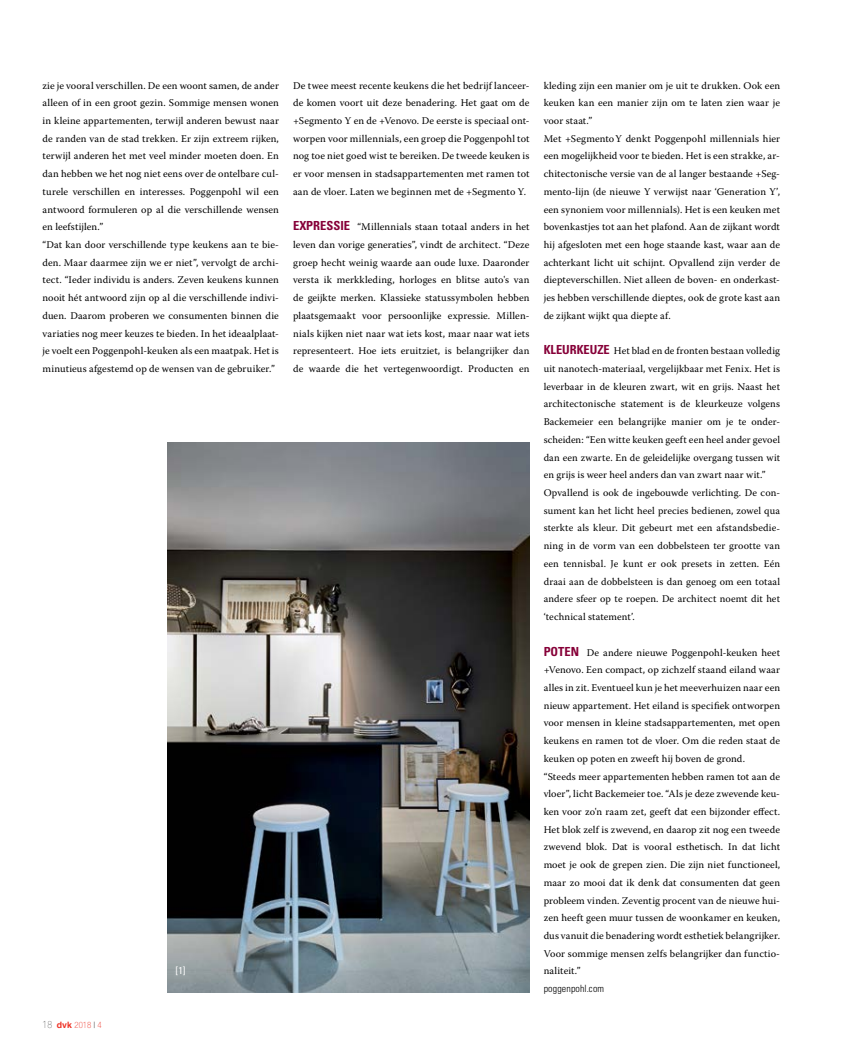
<style>
.page{position:relative;width:851px;height:1063px;background:#fff}
.page>*{position:absolute;margin:0;border:0;box-sizing:border-box;transform-origin:0 0}
.t1{font:10.25px/17.8px "Warnock Pro";letter-spacing:.01em;color:#000}
.t2{font:300 condensed 10px "Univers";letter-spacing:.015em;color:#000}
.t3{font:condensed 10px "Univers";color:#fff}
.t4{font:100 condensed 8.75px "Helvetica Neue";color:#ee3124}
.s1{font-family:"Univers";font-weight:700;font-stretch:condensed;font-size:12.5px;color:#860038}
.s2{font-weight:900;font-size:10px;color:#000}
.s3{font-family:"Helvetica";font-weight:700;font-stretch:normal}
.s4{color:#000}
</style>
<div class="page">
<img style="left:168px;top:443px;width:361px;height:549px">
<p class="t1" style="left:43px;top:76px;width:238px">zie je vooral verschillen. De een woont samen, de ander alleen of in een groot gezin. Sommige mensen wonen in kleine appartementen, terwijl anderen bewust naar de randen van de stad trekken. Er zijn extreem rijken, terwijl anderen het met veel minder moeten doen. En dan hebben we het nog niet eens over de ontelbare cul&shy;turele verschillen en interesses. Poggenpohl wil een antwoord formuleren op al die verschillende wensen en leefstijlen.”<br>“Dat kan door verschillende type keukens aan te bie&shy;den. Maar daarmee zijn we er niet”, vervolgt de archi&shy;tect. “Ieder individu is anders. Zeven keukens kunnen nooit hét antwoord zijn op al die verschillende indivi&shy;duen. Daarom proberen we consumenten binnen die variaties nog meer keuzes te bieden. In het ideaalplaat&shy;je voelt een Poggenpohl-keuken als een maatpak. Het is minutieus afgestemd op de wensen van de gebruiker.”</p>
<p class="t1" style="left:293px;top:76px;width:238px;text-align:justify">De twee meest recente keukens die het bedrijf lanceer&shy;de komen voort uit deze benadering. Het gaat om de +Segmento Y en de +Venovo. De eerste is speciaal ont&shy;worpen voor millennials, een groep die Poggenpohl tot nog toe niet goed wist te bereiken. De tweede keuken is er voor mensen in stadsappartementen met ramen tot aan de vloer. Laten we beginnen met de +Segmento Y.</p>
<p class="t1" style="left:293px;top:218px;width:238px;text-align:justify"><span class="s1">EXPRESSIE</span> “Millennials staan totaal anders in het leven dan vorige generaties”, vindt de architect. “Deze groep hecht weinig waarde aan oude luxe. Daaronder versta ik merkkleding, horloges en blitse auto's van de geijkte merken. Klassieke statussymbolen hebben plaatsgemaakt voor persoonlijke expressie. Millen&shy;nials kijken niet naar wat iets kost, maar naar wat iets representeert. Hoe iets eruitziet, is belangrijker dan de waarde die het vertegenwoordigt. Producten en</p>
<p class="t4" style="left:43px;top:1020px;width:61px"><span class="s2">18</span> <span class="s3">dvk</span> 2018 <span class="s4">|</span> 4</p>
<p class="t3" style="left:175px;top:965px;width:11px">[1]</p>
<p class="t1" style="left:543px;top:76px;width:238px">kleding zijn een manier om je uit te drukken. Ook een keuken kan een manier zijn om te laten zien waar je voor staat.”<br>Met +SegmentoY denkt Poggenpohl millennials hier een mogelijkheid voor te bieden. Het is een strakke, ar&shy;chitectonische versie van de al langer bestaande +Seg&shy;mento-lijn (de nieuwe Y verwijst naar ‘Generation Y’, een synoniem voor millennials). Het is een keuken met bovenkastjes tot aan het plafond. Aan de zijkant wordt hij afgesloten met een hoge staande kast, waar aan de achterkant licht uit schijnt. Opvallend zijn verder de diepteverschillen. Niet alleen de boven- en onderkast&shy;jes hebben verschillende dieptes, ook de grote kast aan de zijkant wijkt qua diepte af.</p>
<p class="t1" style="left:543px;top:342px;width:238px"><span class="s1">KLEURKEUZE</span> Het blad en de fronten bestaan volledig uit nanotech-materiaal, vergelijkbaar met Fenix. Het is leverbaar in de kleuren zwart, wit en grijs. Naast het architectonische statement is de kleurkeuze volgens Backemeier een belangrijke manier om je te onder&shy;scheiden: “Een witte keuken geeft een heel ander gevoel dan een zwarte. En de geleidelijke overgang tussen wit en grijs is weer heel anders dan van zwart naar wit.” Opvallend is ook de ingebouwde verlichting. De con&shy;sument kan het licht heel precies bedienen, zowel qua sterkte als kleur. Dit gebeurt met een afstandsbedie&shy;ning in de vorm van een dobbelsteen ter grootte van een tennisbal. Je kunt er ook presets in zetten. Eén draai aan de dobbelsteen is dan genoeg om een totaal andere sfeer op te roepen. De architect noemt dit het ‘technical statement’.</p>
<p class="t1" style="left:543px;top:643px;width:238px"><span class="s1">POTEN</span> De andere nieuwe Poggenpohl-keuken heet +Venovo. Een compact, op zichzelf staand eiland waar alles in zit. Eventueel kun je het meeverhuizen naar een nieuw appartement. Het eiland is specifiek ontworpen voor mensen in kleine stadsappartementen, met open keukens en ramen tot de vloer. Om die reden staat de keuken op poten en zweeft hij boven de grond.<br>“Steeds meer appartementen hebben ramen tot aan de vloer”, licht Backemeier toe. “Als je deze zwevende keu&shy;ken voor zo'n raam zet, geeft dat een bijzonder effect.<br>Het blok zelf is zwevend, en daarop zit nog een tweede zwevend blok. Dat is vooral esthetisch. In dat licht moet je ook de grepen zien. Die zijn niet functioneel, maar zo mooi dat ik denk dat consumenten dat geen probleem vinden. Zeventig procent van de nieuwe hui&shy;zen heeft geen muur tussen de woonkamer en keuken, dus vanuit die benadering wordt esthetiek belangrijker.<br>Voor sommige mensen zelfs belangrijker dan functio&shy;naliteit.”</p>
<p class="t2" style="left:543px;top:983px;width:62px">poggenpohl.com</p>
</div>
